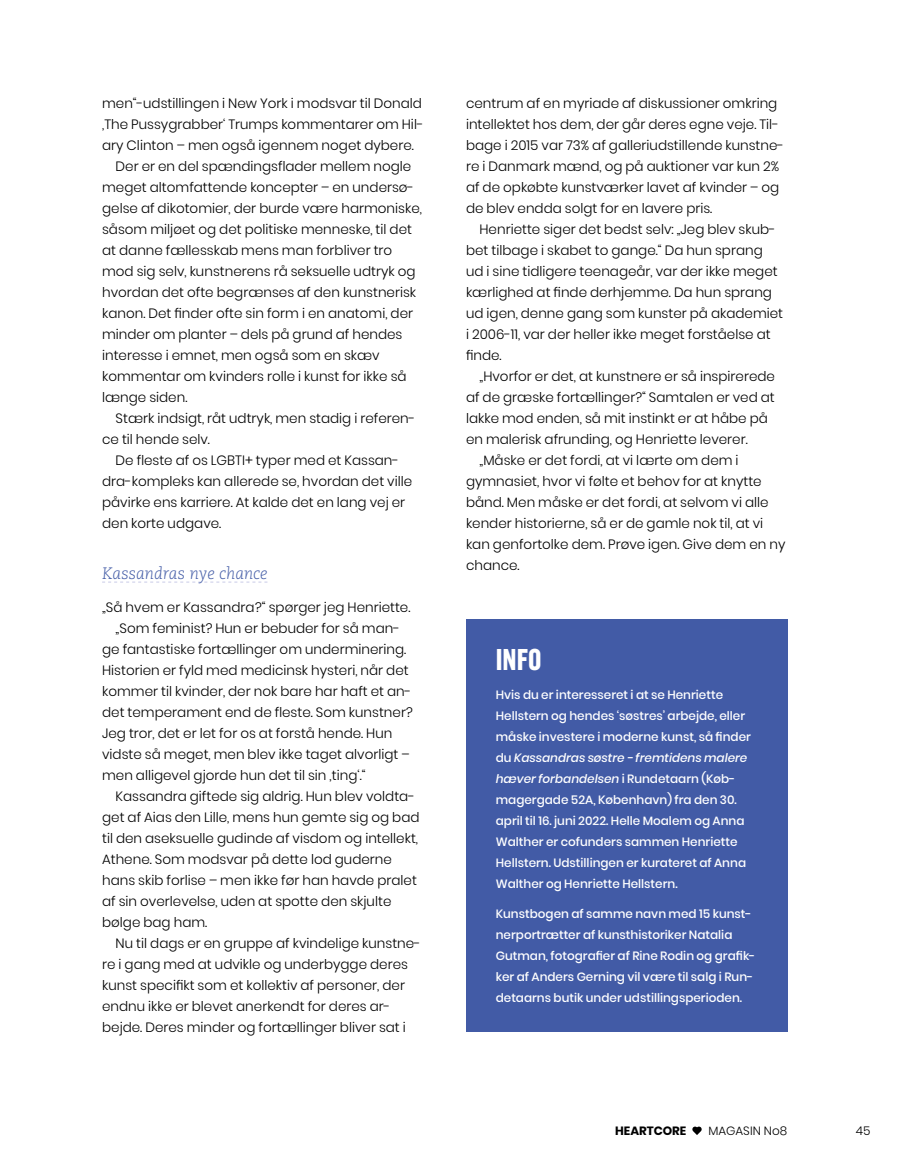
<style>
.page{position:relative;width:915px;height:1170px;background:#fff}
.page>*{position:absolute;margin:0;border:0;box-sizing:border-box;transform-origin:0 0}
.t1{font:700 30px "Grotzec Hd Cn";color:#fff}
.t2{font:italic 300 16.5px "Caecilia LT Std";color:#425ba6}
.t3{font:300 13.5px/21px "Poppins";color:#000}
.t4{font:500 12px/21px "Poppins";color:#fff}
.t5{font:300 12px "Poppins";color:#000}
.t6{font:700 12px "Poppins";color:#000}
.s1{font-style:italic}
</style>
<div class="page">
<svg style="left:102px;top:581px;width:165px;height:1px"></svg>
<div style="left:466px;top:618px;width:321px;height:413px;background:#425ba6"></div>
<svg style="left:692px;top:1126px;width:9px;height:8px"></svg>
<p class="t3" style="left:102px;top:93px;width:321px">men“-udstillingen i New York i modsvar til Donald</p>
<p class="t3" style="left:102px;top:114px;width:323px">‚The Pussygrabber‘ Trumps kommentarer om Hil-</p>
<p class="t3" style="left:102px;top:135px;width:313px">ary Clinton – men også igennem noget dybere.</p>
<p class="t3" style="left:116px;top:156px;width:297px">Der er en del spændingsflader mellem nogle</p>
<p class="t3" style="left:102px;top:177px;width:313px">meget altomfattende koncepter – en undersø-</p>
<p class="t3" style="left:102px;top:198px;width:321px">gelse af dikotomier, der burde være harmoniske,</p>
<p class="t3" style="left:102px;top:219px;width:311px">såsom miljøet og det politiske menneske, til det</p>
<p class="t3" style="left:102px;top:240px;width:291px">at danne fællesskab mens man forbliver tro</p>
<p class="t3" style="left:102px;top:261px;width:315px">mod sig selv, kunstnerens rå seksuelle udtryk og</p>
<p class="t3" style="left:102px;top:282px;width:315px">hvordan det ofte begrænses af den kunstnerisk</p>
<p class="t3" style="left:102px;top:303px;width:312px">kanon. Det finder ofte sin form i en anatomi, der</p>
<p class="t3" style="left:102px;top:324px;width:302px">minder om planter – dels på grund af hendes</p>
<p class="t3" style="left:102px;top:345px;width:279px">interesse i emnet, men også som en skæv</p>
<p class="t3" style="left:102px;top:366px;width:306px">kommentar om kvinders rolle i kunst for ikke så</p>
<p class="t3" style="left:102px;top:387px;width:87px">længe siden.</p>
<p class="t3" style="left:116px;top:408px;width:301px">Stærk indsigt, råt udtryk, men stadig i referen-</p>
<p class="t3" style="left:102px;top:429px;width:109px">ce til hende selv.</p>
<p class="t3" style="left:116px;top:450px;width:285px">De fleste af os LGBTI+ typer med et Kassan-</p>
<p class="t3" style="left:102px;top:471px;width:311px">dra-kompleks kan allerede se, hvordan det ville</p>
<p class="t3" style="left:102px;top:492px;width:304px">påvirke ens karriere. At kalde det en lang vej er</p>
<p class="t3" style="left:102px;top:513px;width:121px">den korte udgave.</p>
<p class="t2" style="left:102px;top:564px;width:167px">Kassandras nye chance</p>
<p class="t3" style="left:102px;top:597px;width:310px">„Så hvem er Kassandra?“ spørger jeg Henriette.</p>
<p class="t3" style="left:116px;top:618px;width:286px">„Som feminist? Hun er bebuder for så man-</p>
<p class="t3" style="left:102px;top:639px;width:305px">ge fantastiske fortællinger om underminering.</p>
<p class="t3" style="left:102px;top:660px;width:308px">Historien er fyld med medicinsk hysteri, når det</p>
<p class="t3" style="left:102px;top:681px;width:311px">kommer til kvinder, der nok bare har haft et an-</p>
<p class="t3" style="left:102px;top:702px;width:312px">det temperament end de fleste. Som kunstner?</p>
<p class="t3" style="left:102px;top:723px;width:292px">Jeg tror, det er let for os at forstå hende. Hun</p>
<p class="t3" style="left:102px;top:744px;width:309px">vidste så meget, men blev ikke taget alvorligt –</p>
<p class="t3" style="left:102px;top:765px;width:265px">men alligevel gjorde hun det til sin ‚ting‘.“</p>
<p class="t3" style="left:116px;top:786px;width:301px">Kassandra giftede sig aldrig. Hun blev voldta-</p>
<p class="t3" style="left:102px;top:807px;width:319px">get af Aias den Lille, mens hun gemte sig og bad</p>
<p class="t3" style="left:102px;top:828px;width:317px">til den aseksuelle gudinde af visdom og intellekt,</p>
<p class="t3" style="left:102px;top:849px;width:291px">Athene. Som modsvar på dette lod guderne</p>
<p class="t3" style="left:102px;top:870px;width:316px">hans skib forlise – men ikke før han havde pralet</p>
<p class="t3" style="left:102px;top:891px;width:291px">af sin overlevelse, uden at spotte den skjulte</p>
<p class="t3" style="left:102px;top:912px;width:107px">bølge bag ham.</p>
<p class="t3" style="left:116px;top:933px;width:307px">Nu til dags er en gruppe af kvindelige kunstne-</p>
<p class="t3" style="left:102px;top:954px;width:307px">re i gang med at udvikle og underbygge deres</p>
<p class="t3" style="left:102px;top:975px;width:304px">kunst specifikt som et kollektiv af personer, der</p>
<p class="t3" style="left:102px;top:996px;width:290px">endnu ikke er blevet anerkendt for deres ar-</p>
<p class="t3" style="left:102px;top:1017px;width:305px">bejde. Deres minder og fortællinger bliver sat i</p>
<p class="t3" style="left:466px;top:93px;width:320px">centrum af en myriade af diskussioner omkring intellektet hos dem, der går deres egne veje. Til&shy;bage i 2015 var 73% af galleriudstillende kunstne&shy;re i Danmark mænd, og på auktioner var kun 2% af de opkøbte kunstværker lavet af kvinder – og de blev endda solgt for en lavere pris.</p>
<p class="t3" style="left:466px;top:219px;width:318px;text-indent:14px">Henriette siger det bedst selv: „Jeg blev skub&shy;bet tilbage i skabet to gange.“ Da hun sprang ud i sine tidligere teenageår, var der ikke meget kærlighed at finde derhjemme. Da hun sprang ud igen, denne gang som kunster på akademiet i 2006-11, var der heller ikke meget forståelse at finde.</p>
<p class="t3" style="left:479px;top:366px;width:297px">„Hvorfor er det, at kunstnere er så inspirerede</p>
<p class="t3" style="left:466px;top:387px;width:310px">af de græske fortællinger?“ Samtalen er ved at</p>
<p class="t3" style="left:466px;top:408px;width:303px">lakke mod enden, så mit instinkt er at håbe på</p>
<p class="t3" style="left:466px;top:429px;width:283px">en malerisk afrunding, og Henriette leverer.</p>
<p class="t3" style="left:479px;top:450px;width:260px">„Måske er det fordi, at vi lærte om dem i</p>
<p class="t3" style="left:466px;top:471px;width:297px">gymnasiet, hvor vi følte et behov for at knytte</p>
<p class="t3" style="left:466px;top:492px;width:304px">bånd. Men måske er det fordi, at selvom vi alle</p>
<p class="t3" style="left:466px;top:513px;width:299px">kender historierne, så er de gamle nok til, at vi</p>
<p class="t3" style="left:466px;top:534px;width:321px">kan genfortolke dem. Prøve igen. Give dem en ny</p>
<p class="t3" style="left:466px;top:555px;width:55px">chance.</p>
<h1 class="t1" style="left:495px;top:642px;width:47px">INFO</h1>
<p class="t4" style="left:495px;top:684px;width:256px">Hvis du er interesseret i at se Henriette Hellstern og hendes ‘søstres’ arbejde, eller måske investere i moderne kunst, så finder du <span class="s1">Kassandras søstre - fremtidens malere hæver forbandelsen</span> i Rundetaarn (Køb&shy;magergade 52A, København) fra den 30. april til 16. juni 2022. Helle Moalem og Anna Walther er cofunders sammen Henriette Hellstern. Udstillingen er kurateret af Anna Walther og Henriette Hellstern.</p>
<p class="t4" style="left:495px;top:903px;width:261px">Kunstbogen af samme navn med 15 kunst&shy;nerportrætter af kunsthistoriker Natalia Gutman, fotografier af Rine Rodin og grafik&shy;ker af Anders Gerning vil være til salg i Run&shy;detaarns butik under udstillingsperioden.</p>
<p class="t6" style="left:615px;top:1123px;width:73px">HEARTCORE</p>
<p class="t5" style="left:708px;top:1123px;width:80px">MAGASIN No8</p>
<p class="t5" style="left:855px;top:1123px;width:16px">45</p>
</div>
